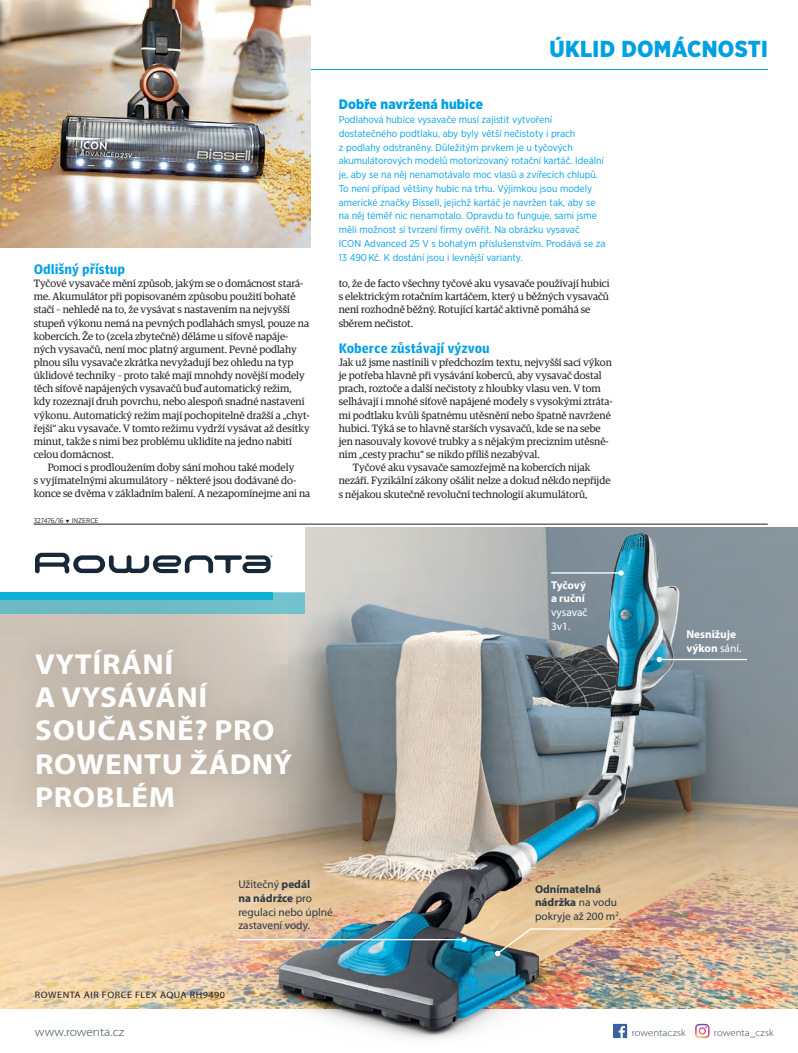
<style>
.page{position:relative;width:798px;height:1053px;background:#fff}
.page>*{position:absolute;margin:0;border:0;box-sizing:border-box;transform-origin:0 0}
.t1{font:700 29px/33.2px "Myriad Pro";letter-spacing:.02em;color:#fff;scale:1.07 1}
.t2{font:900 23.12px "Gotham Narrow";letter-spacing:.015em;color:#00a1e3}
.t3{font:900 13.75px "Guardian Agate Sans 4";color:#00a1e3}
.t4{font:900 13.75px "Gotham Narrow";letter-spacing:.01em;color:#00a1e3}
.t5{font:300 12.5px "Myriad Pro";color:#324554;scale:1.07 1}
.t6{font:11.38px/13.6px "Myriad Pro";color:#2b3a45}
.t7{font:700 11.38px/13.6px "Myriad Pro";color:#fff}
.t8{font:11.38px/13.6px "Myriad Pro";color:#fff}
.t9{font:10.62px/13.1px "Guardian Egyp";color:#231f20}
.t10{font:10px/13.8px "Gotham Narrow";color:#00a1e3}
.t11{font:300 10px "Myriad Pro";letter-spacing:.005em;color:#324554;scale:1.07 1}
.t12{font:9.38px "Myriad Pro";letter-spacing:.05em;color:#231f20;scale:1.07 1}
.t13{font:6.88px "Gotham Narrow";color:#231f20}
.s1{font-weight:400}
.s2{font-weight:700}
</style>
<div class="page">
<hr style="left:0;top:69px;width:767px;height:1px;background:#00a1e3">
<hr style="left:34px;top:524px;width:733px;height:1px;background:#231f20">
<img style="left:0;top:528px;width:797px;height:480px">
<svg style="left:0;top:614px;width:214px;height:249px;background:#d8c9b8"></svg>
<div style="left:0;top:528px;width:305px;height:65px;background:#fff"></div>
<svg style="left:35px;top:552px;width:179px;height:21px"></svg>
<img style="left:214px;top:533px;width:496px;height:506px">
<hr style="left:237px;top:938px;width:227px;height:2px;background:#fff">
<svg style="left:461px;top:936px;width:5px;height:6px"></svg>
<hr style="left:551px;top:572px;width:69px;height:1px;background:#fff">
<svg style="left:618px;top:570px;width:5px;height:5px"></svg>
<hr style="left:659px;top:658px;width:87px;height:2px;background:#fff">
<svg style="left:656px;top:656px;width:5px;height:6px"></svg>
<svg style="left:495px;top:927px;width:126px;height:29px;background:#d1b193"></svg>
<div style="left:9px;top:624px;width:307px;height:211px;background:#231f20;opacity:.28"></div>
<div style="left:0;top:593px;width:305px;height:21px;background:#6cbac4"></div>
<div style="left:0;top:593px;width:272px;height:7px;background:#0cb1d1"></div>
<div style="left:612px;top:1023px;width:15px;height:14px;background:#3b619f"></div>
<svg style="left:618px;top:1026px;width:6px;height:11px"></svg>
<svg style="left:695px;top:1023px;width:14px;height:14px"></svg>
<img style="left:0;top:0;width:310px;height:247px">
<p class="t3" style="left:34px;top:260px;width:93px">Odlišný přístup</p>
<p class="t9" style="left:34px;top:276px;width:277px">Tyčové vysavače mění způsob, jakým se o domácnost stará&shy;me. Akumulátor při popisovaném způsobu použití bohatě stačí – nehledě na to, že vysávat s nastavením na nejvyšší stupeň výkonu nemá na pevných podlahách smysl, pouze na kobercích. Že to (zcela zbytečně) děláme u síťově napáje&shy;ných vysavačů, není moc platný argument. Pevné podlahy plnou sílu vysavače zkrátka nevyžadují bez ohledu na typ úklidové techniky – proto také mají mnohdy novější modely těch síťově napájených vysavačů buď automatický režim, kdy rozeznají druh povrchu, nebo alespoň snadné nastavení výkonu. Automatický režim mají pochopitelně dražší a „chyt&shy;řejší“ aku vysavače. V tomto režimu vydrží vysávat až desítky minut, takže s nimi bez problému uklidíte na jedno nabití celou domácnost.</p>
<p class="t9" style="left:34px;top:460px;width:278px;text-indent:14px">Pomoci s prodloužením doby sání mohou také modely<br>s vyjímatelnými akumulátory – některé jsou dodávané do&shy;konce se dvěma v základním balení. A nezapomínejme ani na</p>
<p class="t13" style="left:34px;top:516px;width:66px">327476/16 ❑ INZERCE</p>
<h1 class="t1" style="left:35px;top:646px;width:241px">VYTÍRÁNÍ<br>A VYSÁVÁNÍ<br>SOUČASNĚ? PRO<br>ROWENTU ŽÁDNÝ<br>PROBLÉM</h1>
<h2 class="t2" style="left:549px;top:34px;width:220px">ÚKLID DOMÁCNOSTI</h2>
<p class="t4" style="left:338px;top:95px;width:146px">Dobře navržená hubice</p>
<p class="t10" style="left:338px;top:113px;width:268px">Podlahová hubice vysavače musí zajistit vytvoření dostatečného podtlaku, aby byly větší nečistoty i prach<br>z podlahy odstraněny. Důležitým prvkem je u tyčových akumulátorových modelů motorizovaný rotační kartáč. Ideální je, aby se na něj nenamotávalo moc vlasů a zvířecích chlupů.<br>To není případ většiny hubic na trhu. Výjimkou jsou modely americké značky Bissell, jejichž kartáč je navržen tak, aby se na něj téměř nic nenamotalo. Opravdu to funguje, sami jsme měli možnost si tvrzení firmy ověřit. Na obrázku vysavač<br>ICON Advanced 25 V s bohatým příslušenstvím. Prodává se za 13 490 Kč. K dostání jsou i levnější varianty.</p>
<p class="t9" style="left:338px;top:276px;width:272px">to, že de facto všechny tyčové aku vysavače používají hubici s elektrickým rotačním kartáčem, který u běžných vysavačů není rozhodně běžný. Rotující kartáč aktivně pomáhá se sběrem nečistot.</p>
<p class="t3" style="left:338px;top:339px;width:153px">Koberce zůstávají výzvou</p>
<p class="t9" style="left:338px;top:355px;width:274px">Jak už jsme nastínili v předchozím textu, nejvyšší sací výkon</p>
<p class="t9" style="left:338px;top:368px;width:264px">je potřeba hlavně při vysávání koberců, aby vysavač dostal</p>
<p class="t9" style="left:338px;top:381px;width:264px">prach, roztoče a další nečistoty z hloubky vlasu ven. V tom</p>
<p class="t9" style="left:338px;top:394px;width:275px">selhávají i mnohé síťově napájené modely s vysokými ztráta-</p>
<p class="t9" style="left:338px;top:407px;width:274px">mi podtlaku kvůli špatnému utěsnění nebo špatně navržené</p>
<p class="t9" style="left:338px;top:421px;width:263px">hubici. Týká se to hlavně starších vysavačů, kde se na sebe</p>
<p class="t9" style="left:338px;top:434px;width:271px">jen nasouvaly kovové trubky a s nějakým precizním utěsně-</p>
<p class="t9" style="left:338px;top:447px;width:202px">ním „cesty prachu“ se nikdo příliš nezabýval.</p>
<p class="t9" style="left:353px;top:460px;width:239px">Tyčové aku vysavače samozřejmě na kobercích nijak</p>
<p class="t9" style="left:338px;top:473px;width:273px">nezáří. Fyzikální zákony ošálit nelze a dokud někdo nepřijde</p>
<p class="t9" style="left:338px;top:486px;width:250px">s nějakou skutečně revoluční technologií akumulátorů,</p>
<p class="t7" style="left:551px;top:577px;width:36px">Tyčový a ruční</p>
<p class="t8" style="left:551px;top:605px;width:38px">vysavač<br>3v1.</p>
<p class="t7" style="left:686px;top:627px;width:56px">Nesnižuje výkon <span class="s1">sání.</span></p>
<p class="t6" style="left:238px;top:877px;width:96px">Užitečný <span class="s2">pedál<br>na nádržce</span> pro regulaci nebo úplné zastavení vody.</p>
<p class="t12" style="left:35px;top:989px;width:179px">ROWENTA AIR FORCE FLEX AQUA RH9490</p>
<p class="t6" style="left:535px;top:881px;width:88px"><span class="s2">Odnímatelná nádržka</span> na vodu pokryje až 200 m<sup>2</sup>.</p>
<p class="t5" style="left:35px;top:1024px;width:85px">www.rowenta.cz</p>
<p class="t11" style="left:631px;top:1026px;width:52px">rowentaczsk</p>
<p class="t11" style="left:713px;top:1026px;width:57px">rowenta_czsk</p>
</div>
